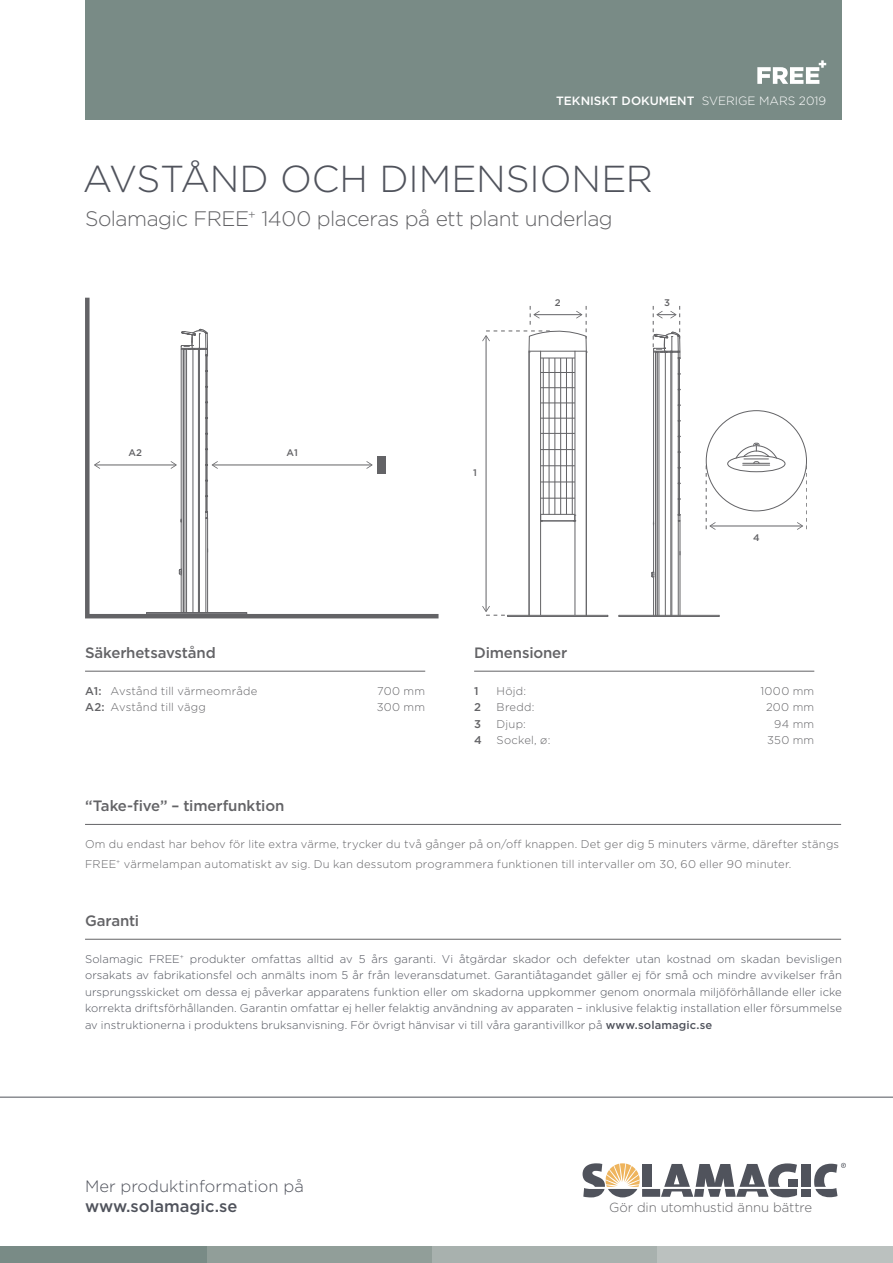
<style>
.page{position:relative;width:893px;height:1263px;background:#fff}
.page>*{position:absolute;margin:0;border:0;box-sizing:border-box;transform-origin:0 0}
.t1{font:300 37.5px "Gotham";letter-spacing:-.005em;color:#50535c}
.t2{font:300 21px "Gotham";letter-spacing:-.025em;color:#636366}
.t3{font:300 16.5px "Gotham";color:#50535c}
.t4{font:500 16.5px "Gotham";color:#50535c}
.t5{font:500 15px "Gotham";letter-spacing:-.01em;color:#636366}
.t6{font:300 13.2px "Gotham";letter-spacing:-.005em;color:#636366}
.t7{font:500 12px "Gotham";color:#fff}
.t8{font:300 11.25px/16.5px "Gotham";color:#50535c;text-align:justify}
.t9{font:300 11.25px/19.5px "Gotham";letter-spacing:.02em;color:#636366}
.t10{font:500 11.25px "Gotham";color:#636366}
.t11{font:500 9.6px "Gotham";color:#636366}
.s1{font-weight:300}
.s2{font-weight:500}
</style>
<div class="page">
<div style="left:85px;top:0;width:756px;height:120px;background:#798b86"></div>
<div style="left:656px;top:1246px;width:237px;height:17px;background:#bbc1bf"></div>
<div style="left:0;top:1246px;width:212px;height:17px;background:#798b86"></div>
<div style="left:207px;top:1246px;width:225px;height:17px;background:#919e99"></div>
<div style="left:432px;top:1246px;width:224px;height:17px;background:#a8b1ae"></div>
<svg style="left:757px;top:60px;width:69px;height:24px"></svg>
<svg style="left:583px;top:1163px;width:57px;height:34px"></svg>
<div style="left:642px;top:1164px;width:9px;height:23px;background:#50535c"></div>
<div style="left:642px;top:1189px;width:18px;height:8px;background:#50535c"></div>
<svg style="left:661px;top:1163px;width:136px;height:34px"></svg>
<div style="left:788px;top:1179px;width:9px;height:8px;background:#50535c"></div>
<div style="left:801px;top:1164px;width:9px;height:23px;background:#50535c"></div>
<div style="left:801px;top:1189px;width:9px;height:8px;background:#50535c"></div>
<svg style="left:814px;top:1163px;width:32px;height:34px"></svg>
<hr style="left:85px;top:671px;width:340px;height:1px;background:#636366">
<hr style="left:85px;top:939px;width:756px;height:1px;background:#636366">
<hr style="left:85px;top:824px;width:756px;height:1px;background:#636366">
<hr style="left:0;top:1097px;width:893px;height:1px;background:#50535c">
<hr style="left:474px;top:671px;width:340px;height:1px;background:#636366">
<hr style="left:680px;top:521px;width:1px;height:94px;background:#636366">
<hr style="left:619px;top:615px;width:100px;height:1px;background:#636366">
<hr style="left:619px;top:616px;width:100px;height:1px;background:#636366">
<hr style="left:655px;top:352px;width:1px;height:263px;background:#636366">
<hr style="left:659px;top:352px;width:1px;height:263px;background:#636366">
<hr style="left:670px;top:352px;width:1px;height:263px;background:#636366">
<hr style="left:671px;top:352px;width:1px;height:263px;background:#636366">
<hr style="left:678px;top:352px;width:1px;height:263px;background:#636366">
<hr style="left:657px;top:352px;width:1px;height:263px;background:#636366">
<svg style="left:651px;top:571px;width:3px;height:7px"></svg>
<hr style="left:653px;top:578px;width:1px;height:37px;background:#636366">
<hr style="left:653px;top:525px;width:1px;height:46px;background:#636366">
<hr style="left:665px;top:352px;width:1px;height:263px;background:#636366">
<hr style="left:508px;top:615px;width:100px;height:1px;background:#636366">
<hr style="left:508px;top:616px;width:100px;height:1px;background:#636366">
<hr style="left:486px;top:336px;width:1px;height:275px;background:#636366">
<svg style="left:482px;top:606px;width:26px;height:10px"></svg>
<hr style="left:710px;top:526px;width:92px;height:1px;background:#636366">
<svg style="left:706px;top:468px;width:10px;height:62px"></svg>
<svg style="left:797px;top:468px;width:10px;height:62px"></svg>
<svg style="left:653px;top:306px;width:28px;height:219px"></svg>
<hr style="left:541px;top:520px;width:34px;height:1px;background:#636366">
<hr style="left:586px;top:351px;width:1px;height:264px;background:#636366">
<hr style="left:529px;top:351px;width:1px;height:264px;background:#636366">
<hr style="left:540px;top:351px;width:1px;height:264px;background:#636366">
<hr style="left:575px;top:351px;width:1px;height:264px;background:#636366">
<hr style="left:540px;top:514px;width:35px;height:1px;background:#636366">
<hr style="left:540px;top:498px;width:35px;height:1px;background:#636366">
<hr style="left:540px;top:482px;width:35px;height:1px;background:#636366">
<hr style="left:540px;top:465px;width:35px;height:1px;background:#636366">
<hr style="left:540px;top:449px;width:35px;height:1px;background:#636366">
<hr style="left:540px;top:433px;width:35px;height:1px;background:#636366">
<hr style="left:540px;top:418px;width:35px;height:1px;background:#636366">
<hr style="left:540px;top:403px;width:35px;height:1px;background:#636366">
<hr style="left:540px;top:387px;width:35px;height:1px;background:#636366">
<hr style="left:540px;top:372px;width:35px;height:1px;background:#636366">
<hr style="left:540px;top:358px;width:35px;height:1px;background:#636366">
<hr style="left:543px;top:358px;width:1px;height:156px;background:#636366">
<hr style="left:549px;top:358px;width:1px;height:156px;background:#636366">
<hr style="left:554px;top:358px;width:1px;height:156px;background:#636366">
<hr style="left:560px;top:358px;width:1px;height:156px;background:#636366">
<hr style="left:566px;top:358px;width:1px;height:156px;background:#636366">
<hr style="left:572px;top:358px;width:1px;height:156px;background:#636366">
<svg style="left:482px;top:306px;width:105px;height:47px"></svg>
<div style="left:727px;top:455px;width:58px;height:17px;border:1px solid #636366;border-radius:50%"></div>
<svg style="left:735px;top:442px;width:43px;height:24px"></svg>
<svg style="left:85px;top:298px;width:354px;height:320px"></svg>
<div style="left:377px;top:456px;width:9px;height:17px;background:#636366"></div>
<p class="t7" style="left:556px;top:93px;width:272px">TEKNISKT DOKUMENT <span class="s1">SVERIGE MARS 2019</span></p>
<p class="t1" style="left:83px;top:155px;width:572px">AVSTÅND OCH DIMENSIONER</p>
<p class="t2" style="left:85px;top:206px;width:529px">Solamagic FREE<sup>+</sup> 1400 placeras på ett plant underlag</p>
<p class="t11" style="left:555px;top:296px;width:7px">2</p>
<p class="t11" style="left:664px;top:296px;width:7px">3</p>
<p class="t11" style="left:129px;top:446px;width:15px">A2</p>
<p class="t11" style="left:286px;top:446px;width:13px">A1</p>
<p class="t5" style="left:85px;top:643px;width:132px">Säkerhetsavstånd</p>
<p class="t9" style="left:85px;top:681px;width:174px"><span class="s2">A1:</span> Avstånd till värmeområde</p>
<p class="t9" style="left:377px;top:681px;width:49px">700 mm</p>
<p class="t9" style="left:85px;top:697px;width:122px"><span class="s2">A2:</span> Avstånd till vägg</p>
<p class="t9" style="left:377px;top:697px;width:50px">300 mm</p>
<p class="t11" style="left:473px;top:467px;width:5px">1</p>
<p class="t11" style="left:753px;top:531px;width:8px">4</p>
<p class="t5" style="left:474px;top:643px;width:95px">Dimensioner</p>
<p class="t10" style="left:474px;top:683px;width:6px">1</p>
<p class="t9" style="left:497px;top:681px;width:31px">Höjd:</p>
<p class="t9" style="left:760px;top:681px;width:55px">1000 mm</p>
<p class="t10" style="left:474px;top:700px;width:8px">2</p>
<p class="t9" style="left:497px;top:697px;width:39px">Bredd:</p>
<p class="t9" style="left:766px;top:697px;width:50px">200 mm</p>
<p class="t10" style="left:474px;top:716px;width:8px">3</p>
<p class="t9" style="left:497px;top:714px;width:31px">Djup:</p>
<p class="t9" style="left:774px;top:714px;width:42px">94 mm</p>
<p class="t10" style="left:474px;top:733px;width:9px">4</p>
<p class="t9" style="left:497px;top:730px;width:55px">Sockel, ø:</p>
<p class="t9" style="left:767px;top:730px;width:49px">350 mm</p>
<p class="t5" style="left:85px;top:796px;width:201px">“Take-five” – timerfunktion</p>
<p class="t9" style="left:85px;top:834px;width:756px">Om du endast har behov för lite extra värme, trycker du två gånger på on/off knappen. Det ger dig 5 minuters värme, därefter stängs<br>FREE<sup>+</sup> värmelampan automatiskt av sig. Du kan dessutom programmera funktionen till intervaller om 30, 60 eller 90 minuter.</p>
<p class="t5" style="left:85px;top:911px;width:56px">Garanti</p>
<p class="t8" style="left:85px;top:950px;width:758px">Solamagic FREE<sup>+</sup> produkter omfattas alltid av 5 års garanti. Vi åtgärdar skador och defekter utan kostnad om skadan bevisligen orsakats av fabrikationsfel och anmälts inom 5 år från leveransdatumet. Garantiåtagandet gäller ej för små och mindre avvikelser från ursprungsskicket om dessa ej påverkar apparatens funktion eller om skadorna uppkommer genom onormala miljöförhållande eller icke korrekta driftsförhållanden. Garantin omfattar ej heller felaktig användning av apparaten – inklusive felaktig installation eller försummelse av instruktionerna i produktens bruksanvisning. För övrigt hänvisar vi till våra garantivillkor på <span class="s2">www.solamagic.se</span></p>
<p class="t3" style="left:85px;top:1176px;width:220px">Mer produktinformation på</p>
<p class="t4" style="left:85px;top:1195px;width:154px">www.solamagic.se</p>
<p class="t6" style="left:609px;top:1199px;width:205px">Gör din utomhustid ännu bättre</p>
</div>
